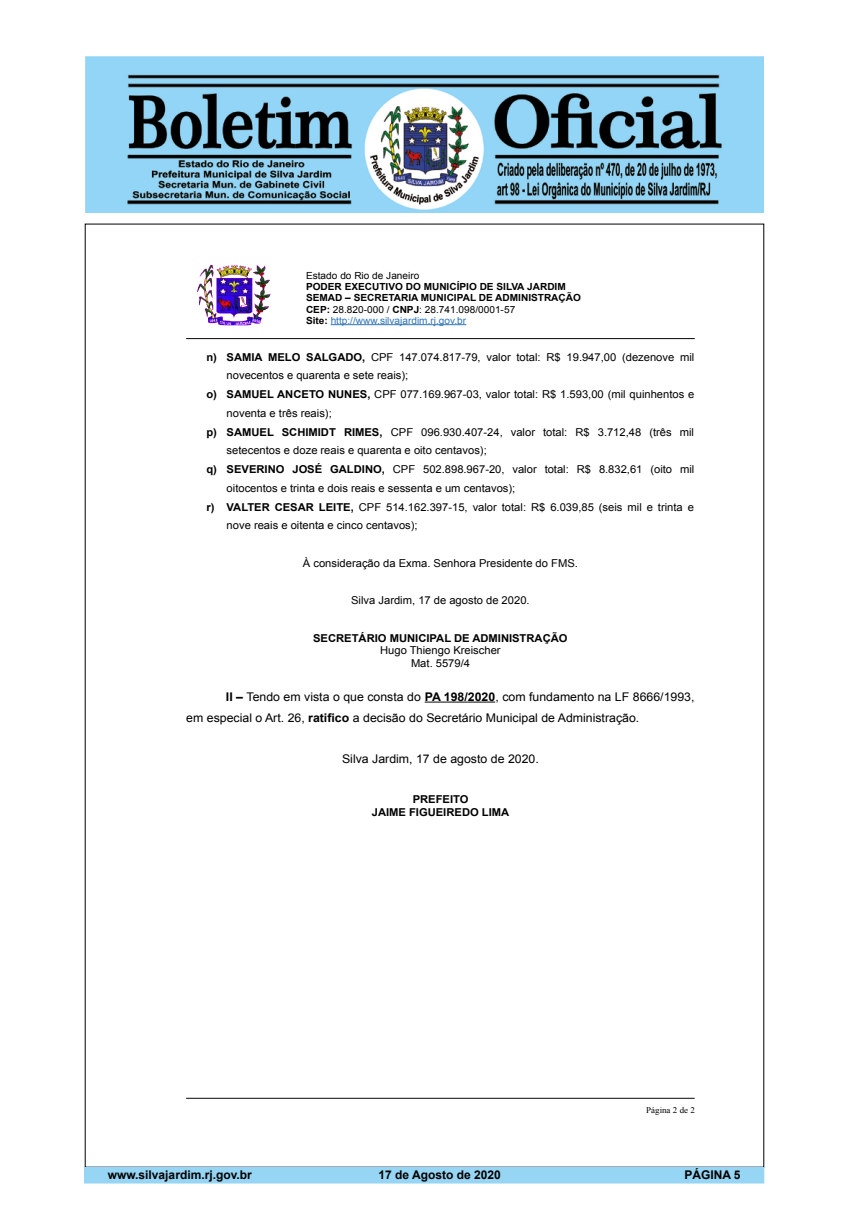
<style>
.page{position:relative;width:849px;height:1224px;background:#fff}
.page>*{position:absolute;margin:0;border:0;box-sizing:border-box;transform-origin:0 0}
.t1{font:12px/20.6px "Arial";color:#000}
.t2{font:700 12px "Arial";color:#000}
.t3{font:10.9px/12.5px "Arial";color:#000;text-align:center}
.t4{font:700 10.9px/12.5px "Arial";color:#000;text-align:center}
.t5{font:700 9.8px/11.2px "Arial";color:#000}
.t6{font:9.8px "Arial";color:#000}
.t7{font:8.7px "Times New Roman";color:#000}
.s1{font-weight:400}
.s2{font-weight:400;color:#2e74b5}
.s3{font-weight:700}
</style>
<div class="page">
<img style="left:85px;top:57px;width:679px;height:155px">
<div style="left:84px;top:1167px;width:680px;height:16px;background:#96d5f4"></div>
<hr style="left:331px;top:324px;width:135px;height:1px;background:#2e74b5">
<svg style="left:425px;top:702px;width:70px;height:1px"></svg>
<hr style="left:186px;top:338px;width:509px;height:1px;background:#000">
<hr style="left:186px;top:1098px;width:508px;height:1px;background:#000">
<img style="left:197px;top:264px;width:74px;height:61px">
<p class="t6" style="left:306px;top:270px;width:115px">Estado do Rio de Janeiro</p>
<p class="t5" style="left:306px;top:281px;width:276px">PODER EXECUTIVO DO MUNICÍPIO DE SILVA JARDIM SEMAD – SECRETARIA MUNICIPAL DE ADMINISTRAÇÃO CEP: <span class="s1">28.820-000 /</span> CNPJ<span class="s1">: 28.741.098/0001-57<br></span>Site: <span class="s2">http://www.silvajardim.rj.gov.br</span></p>
<p class="t3" style="left:206px;top:351px;width:489px"><span class="s3">n) SAMIA MELO SALGADO,</span> CPF 147.074.817-79, valor total: R$ 19.947,00 (dezenove mil</p>
<p class="t3" style="left:227px;top:369px;width:183px">novecentos e quarenta e sete reais);</p>
<p class="t3" style="left:206px;top:388px;width:489px"><span class="s3">o) SAMUEL ANCETO NUNES,</span> CPF 077.169.967-03, valor total: R$ 1.593,00 (mil quinhentos e</p>
<p class="t3" style="left:227px;top:407px;width:107px">noventa e três reais);</p>
<p class="t3" style="left:206px;top:426px;width:489px"><span class="s3">p) SAMUEL SCHIMIDT RIMES,</span> CPF 096.930.407-24, valor total: R$ 3.712,48 (três mil</p>
<p class="t3" style="left:227px;top:444px;width:262px">setecentos e doze reais e quarenta e oito centavos);</p>
<p class="t3" style="left:206px;top:463px;width:489px"><span class="s3">q) SEVERINO JOSÉ GALDINO,</span> CPF 502.898.967-20, valor total: R$ 8.832,61 (oito mil</p>
<p class="t3" style="left:227px;top:482px;width:290px">oitocentos e trinta e dois reais e sessenta e um centavos);</p>
<p class="t3" style="left:206px;top:501px;width:489px"><span class="s3">r) VALTER CESAR LEITE,</span> CPF 514.162.397-15, valor total: R$ 6.039,85 (seis mil e trinta e</p>
<p class="t3" style="left:227px;top:519px;width:192px">nove reais e oitenta e cinco centavos);</p>
<p class="t3" style="left:303px;top:557px;width:276px">À consideração da Exma. Senhora Presidente do FMS.</p>
<p class="t3" style="left:351px;top:594px;width:180px">Silva Jardim, 17 de agosto de 2020.</p>
<p class="t4" style="left:313px;top:632px;width:256px">SECRETÁRIO MUNICIPAL DE ADMINISTRAÇÃO</p>
<p class="t3" style="left:380px;top:644px;width:122px">Hugo Thiengo Kreischer<br>Mat. 5579/4</p>
<p class="t1" style="left:186px;top:687px;width:510px;text-indent:40px"><span class="s3">II –</span> Tendo em vista o que consta do <span class="s3">PA 198/ 2020</span>, com fundamento na LF 8666/1993, em especial o Art. 26, <span class="s3">ratifico</span> a decisão do Secretário Municipal de Administração.</p>
<p class="t1" style="left:342px;top:748px;width:198px">Silva Jardim, 17 de agosto de 2020.</p>
<p class="t4" style="left:372px;top:793px;width:139px">PREFEITO<br>JAIME FIGUEIREDO LIMA</p>
<p class="t7" style="left:646px;top:1107px;width:50px">Página 2 de 2</p>
<p class="t2" style="left:108px;top:1167px;width:146px">www.silvajardim.rj.gov.br</p>
<p class="t2" style="left:378px;top:1167px;width:124px">17 de Agosto de 2020</p>
<p class="t2" style="left:684px;top:1167px;width:58px">PÁGINA 5</p>
</div>
